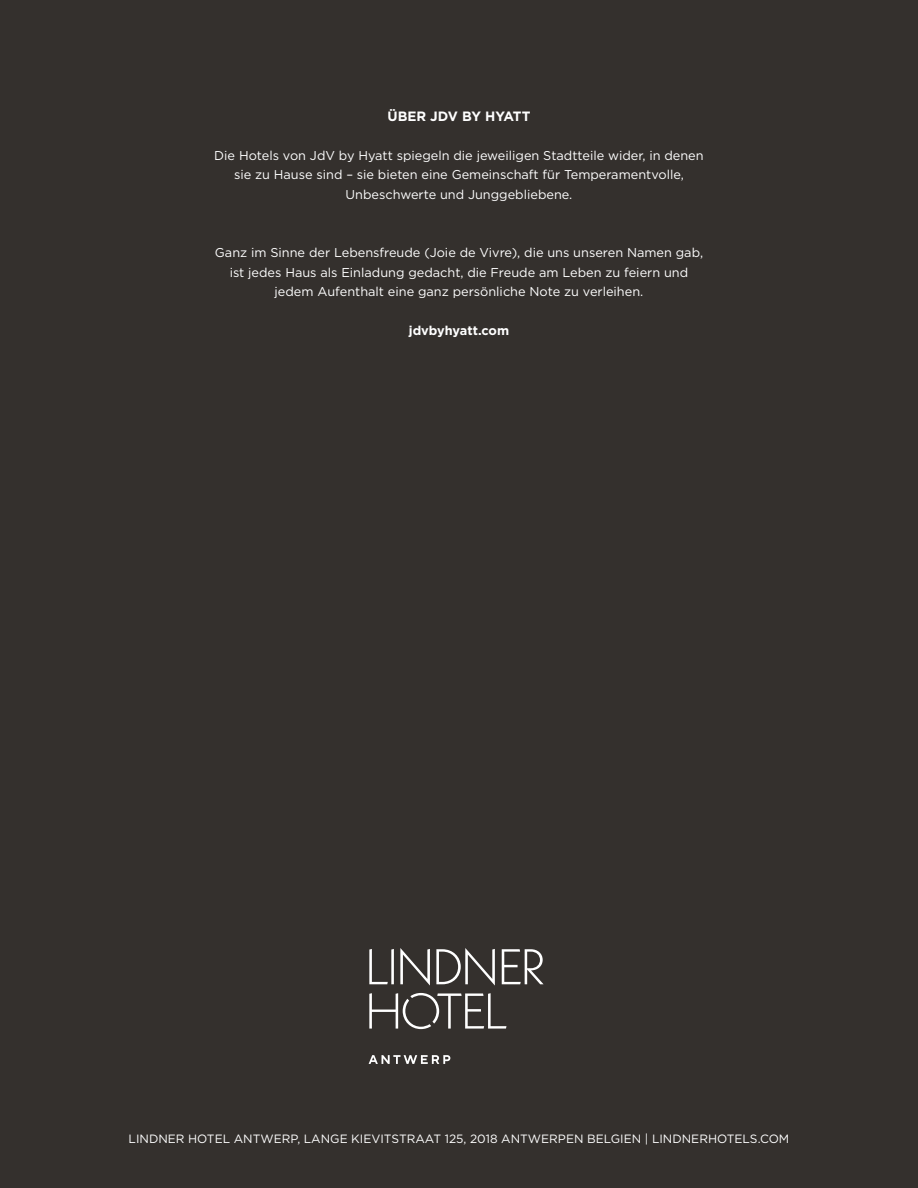
<style>
.page{position:relative;width:918px;height:1188px;background:#34302d}
.page>*{position:absolute;margin:0;border:0;box-sizing:border-box;transform-origin:0 0}
.t1{font:700 13.5px "Gotham";color:#fff}
.t2{font:12.75px/19.5px "Gotham";color:#fff;text-align:center}
.t3{font:700 12.75px "Gotham";color:#fff}
.t4{font:12px "Gotham";color:#fff}
</style>
<div class="page">
<svg style="left:369px;top:948px;width:175px;height:81px"></svg>
<svg style="left:369px;top:1055px;width:81px;height:9px"></svg>
<p class="t1" style="left:388px;top:107px;width:144px">ÜBER JDV BY HYATT</p>
<p class="t2" style="left:214px;top:145px;width:491px">Die Hotels von JdV by Hyatt spiegeln die jeweiligen Stadtteile wider, in denen sie zu Hause sind – sie bieten eine Gemeinschaft für Temperamentvolle,<br>Unbeschwerte und Junggebliebene.</p>
<p class="t2" style="left:215px;top:243px;width:490px">Ganz im Sinne der Lebensfreude (Joie de Vivre), die uns unseren Namen gab, ist jedes Haus als Einladung gedacht, die Freude am Leben zu feiern und jedem Aufenthalt eine ganz persönliche Note zu verleihen.</p>
<p class="t3" style="left:409px;top:322px;width:102px">jdvbyhyatt.com</p>
<p class="t4" style="left:129px;top:1131px;width:662px">LINDNER HOTEL ANTWERP, LANGE KIEVITSTRAAT 125, 2018 ANTWERPEN BELGIEN | LINDNERHOTELS.COM</p>
</div>
